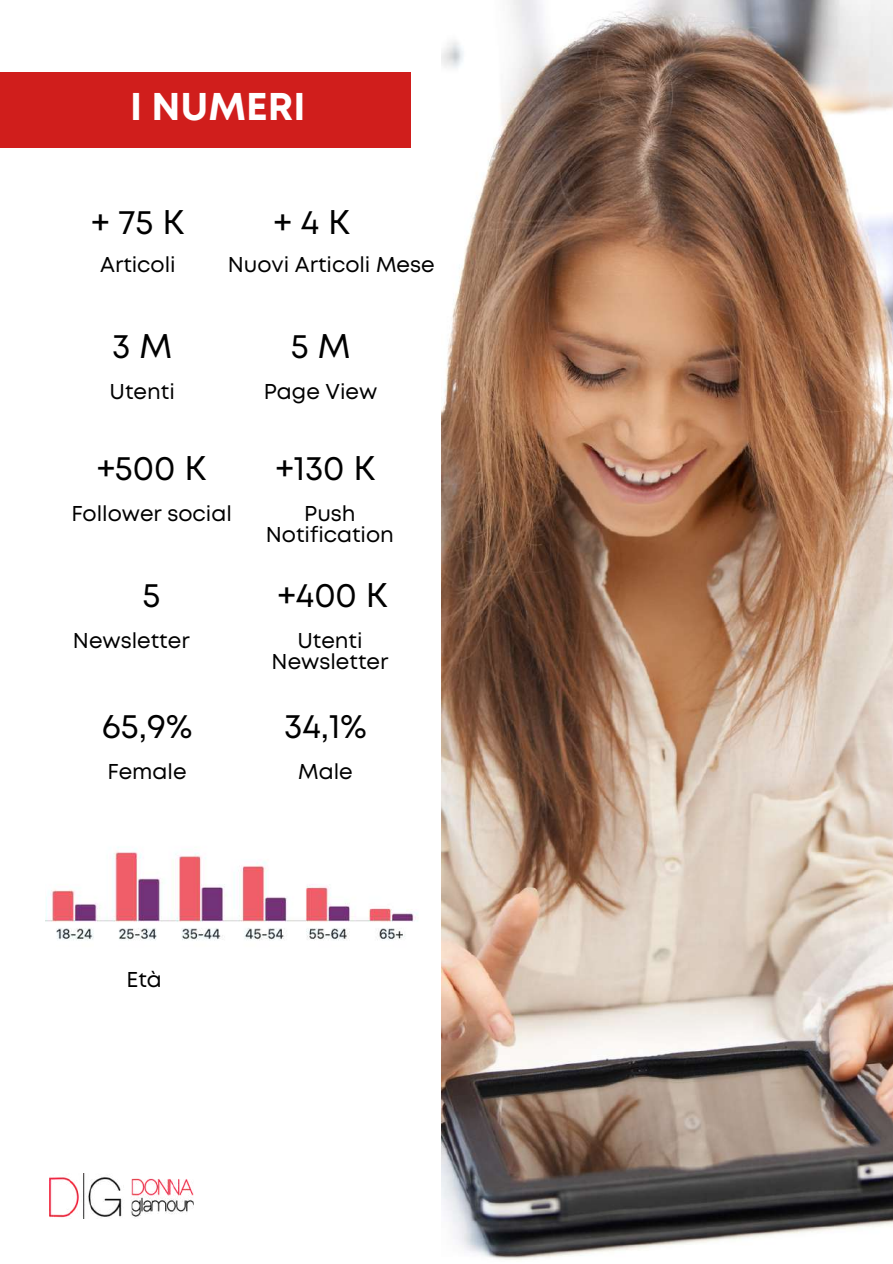
<style>
.page{position:relative;width:893px;height:1264px;background:#fff}
.page>*{position:absolute;margin:0;border:0;box-sizing:border-box;transform-origin:0 0}
.t1{font:700 38.55px "Mont";color:#fff}
.t2{font:34.2px "Mont";color:#000}
.t3{font:21.45px/21.3px "Mont";color:#000;text-align:center}
</style>
<div class="page">
<div style="left:0;top:72px;width:410px;height:75px;background:#d01e1c"></div>
<img style="left:45px;top:847px;width:373px;height:94px">
<img style="left:442px;top:0;width:450px;height:1260px">
<img style="left:50px;top:1173px;width:144px;height:45px">
<h1 class="t1" style="left:130px;top:92px;width:177px">I NUMERI</h1>
<h2 class="t2" style="left:92px;top:209px;width:94px">+75K</h2>
<h2 class="t2" style="left:274px;top:209px;width:77px">+4K</h2>
<p class="t3" style="left:228px;top:256px;width:208px">Nuovi Articoli Mese</p>
<p class="t3" style="left:100px;top:256px;width:77px">Articoli</p>
<h2 class="t2" style="left:112px;top:333px;width:61px">3 M</h2>
<h2 class="t2" style="left:291px;top:333px;width:61px">5 M</h2>
<p class="t3" style="left:110px;top:382px;width:67px">Utenti</p>
<p class="t3" style="left:264px;top:382px;width:115px">Page View</p>
<h2 class="t2" style="left:97px;top:455px;width:111px">+500 K</h2>
<h2 class="t2" style="left:276px;top:455px;width:101px">+130 K</h2>
<p class="t3" style="left:71px;top:504px;width:162px">Follower social</p>
<p class="t3" style="left:266px;top:504px;width:130px">Push<br>Notification</p>
<h2 class="t2" style="left:143px;top:582px;width:19px">5</h2>
<h2 class="t2" style="left:278px;top:582px;width:111px">+400 K</h2>
<p class="t3" style="left:73px;top:631px;width:118px">Newsletter</p>
<p class="t3" style="left:271px;top:631px;width:118px">Utenti<br>Newsletter</p>
<h2 class="t2" style="left:102px;top:713px;width:92px">65,9%</h2>
<h2 class="t2" style="left:284px;top:713px;width:84px">34,1%</h2>
<p class="t3" style="left:107px;top:762px;width:81px">Female</p>
<p class="t3" style="left:298px;top:762px;width:56px">Male</p>
<p class="t3" style="left:127px;top:970px;width:37px">Età</p>
</div>
